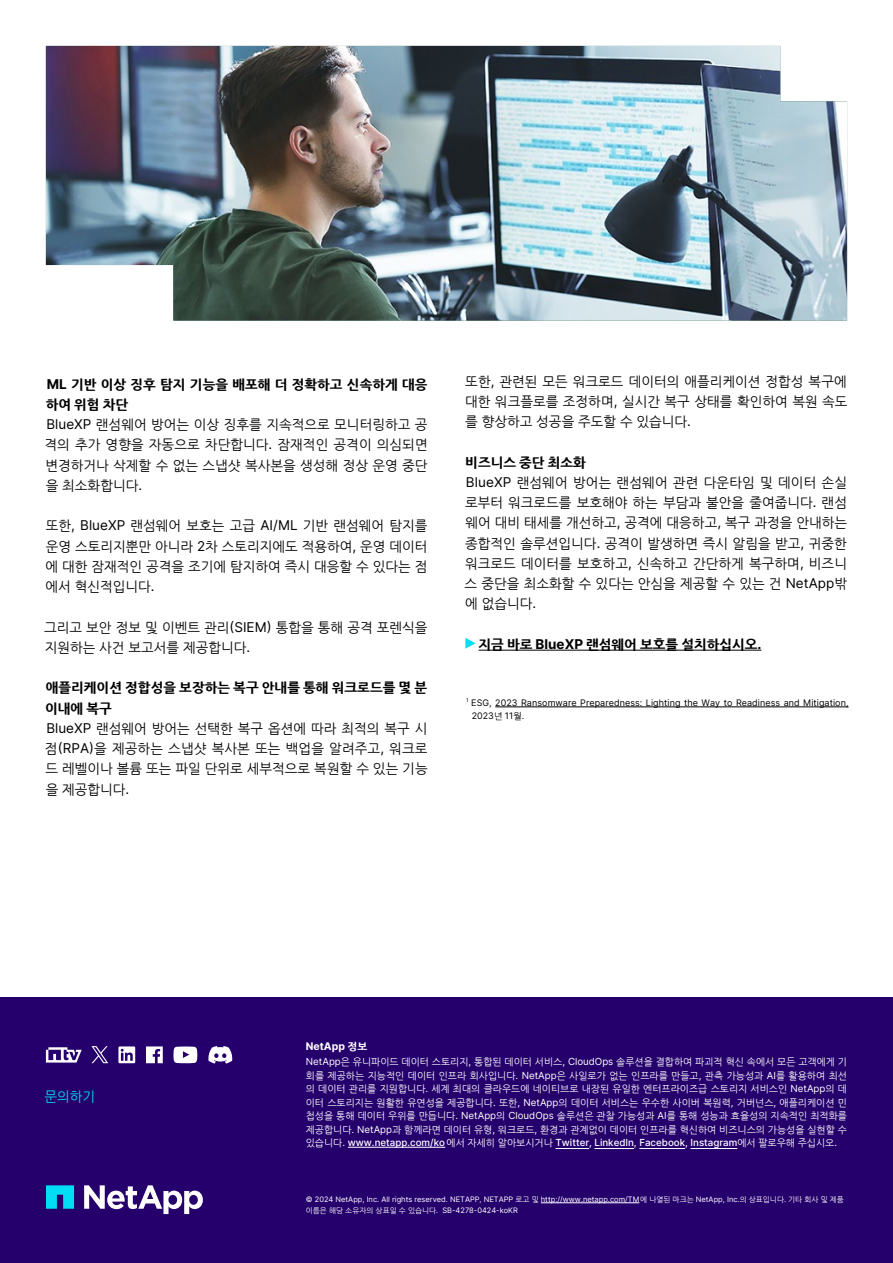
<style>
.page{position:relative;width:893px;height:1263px;background:#fff}
.page>*{position:absolute;margin:0;border:0;box-sizing:border-box;transform-origin:0 0}
.t1{font:13.5px/20.2px "Nanum Gothic";color:#000}
.t2{font:800 13.5px "Nanum Gothic";color:#000}
.t3{font:13.5px "Nanum Gothic";color:#00ddf4}
.t4{font:700 10.5px "Inter";color:#fff}
.t5{font:9.75px/13.5px "Nanum Gothic";color:#fff;text-align:justify}
.t6{font:500 9.75px "Inter";color:#fff}
.t7{font:9px/12.8px "Inter";letter-spacing:.005em;color:#000}
.t8{font:7.5px/10.5px "Inter";color:#fff}
.t9{font:5.25px "Inter";color:#000}
.s1{font-family:"Inter";font-weight:700}
.s2{font-weight:800}
.s3{font-family:"Inter"}
.s4{font-family:"Nanum Gothic"}
.s5{font-family:"Nanum Gothic";font-weight:800}
.s6{font-family:"Nanum Gothic";font-weight:400}
.s7{font-weight:400}
</style>
<div class="page">
<div style="left:0;top:997px;width:893px;height:266px;background:#25006d"></div>
<svg style="left:118px;top:1046px;width:17px;height:17px"></svg>
<svg style="left:146px;top:1046px;width:17px;height:17px"></svg>
<svg style="left:173px;top:1046px;width:24px;height:17px"></svg>
<hr style="left:479px;top:650px;width:282px;height:1px;background:#000">
<hr style="left:495px;top:707px;width:354px;height:1px;background:#000">
<hr style="left:348px;top:1147px;width:97px;height:1px;background:#fff">
<hr style="left:556px;top:1148px;width:33px;height:1px;background:#fff">
<hr style="left:594px;top:1148px;width:40px;height:1px;background:#fff">
<hr style="left:639px;top:1148px;width:46px;height:1px;background:#fff">
<hr style="left:690px;top:1148px;width:47px;height:1px;background:#fff">
<hr style="left:541px;top:1202px;width:98px;height:1px;background:#fff">
<svg style="left:46px;top:1047px;width:36px;height:15px"></svg>
<svg style="left:84px;top:1185px;width:119px;height:29px"></svg>
<svg style="left:46px;top:1185px;width:28px;height:24px"></svg>
<svg style="left:208px;top:1046px;width:25px;height:17px"></svg>
<svg style="left:91px;top:1046px;width:17px;height:17px"></svg>
<img style="left:46px;top:46px;width:801px;height:275px">
<svg style="left:465px;top:638px;width:11px;height:11px"></svg>
<p class="t1" style="left:44px;top:374px;width:385px"><span class="s1">ML</span> <span class="s2">기반 이상 징후 탐지 기능을 배포해 더 정확하고 신속하게 대응 하여 위험 차단<br></span><span class="s3">BlueXP</span> 랜섬웨어 방어는 이상 징후를 지속적으로 모니터링하고 공 격의 추가 영향을 자동으로 차단합니다<span class="s3">.</span> 잠재적인 공격이 의심되면 변경하거나 삭제할 수 없는 스냅샷 복사본을 생성해 정상 운영 중단 을 최소화합니다<span class="s3">.</span></p>
<p class="t1" style="left:46px;top:516px;width:383px;text-align:justify">또한<span class="s3">, BlueXP</span> 랜섬웨어 보호는 고급 <span class="s3">AI/ML</span> 기반 랜섬웨어 탐지를 운영 스토리지뿐만 아니라 <span class="s3">2</span>차 스토리지에도 적용하여<span class="s3">,</span> 운영 데이터 에 대한 잠재적인 공격을 조기에 탐지하여 즉시 대응할 수 있다는 점 에서 혁신적입니다<span class="s3">.</span></p>
<p class="t1" style="left:44px;top:617px;width:385px">그리고 보안 정보 및 이벤트 관리<span class="s3">(SIEM)</span> 통합을 통해 공격 포렌식을 지원하는 사건 보고서를 제공합니다<span class="s3">.</span></p>
<p class="t1" style="left:45px;top:678px;width:384px"><span class="s2">애플리케이션 정합성을 보장하는 복구 안내를 통해 워크로드를 몇 분 이내에 복구<br></span><span class="s3">BlueXP</span> 랜섬웨어 방어는 선택한 복구 옵션에 따라 최적의 복구 시 점<span class="s3">(RPA)</span>을 제공하는 스냅샷 복사본 또는 백업을 알려주고<span class="s3">,</span> 워크로 드 레벨이나 볼륨 또는 파일 단위로 세부적으로 복원할 수 있는 기능 을 제공합니다<span class="s3">.</span></p>
<p class="t1" style="left:465px;top:371px;width:384px;text-align:justify">또한<span class="s3">,</span> 관련된 모든 워크로드 데이터의 애플리케이션 정합성 복구에 대한 워크플로를 조정하며<span class="s3">,</span> 실시간 복구 상태를 확인하여 복원 속도 를 향상하고 성공을 주도할 수 있습니다<span class="s3">.</span></p>
<p class="t1" style="left:465px;top:452px;width:384px"><span class="s2">비즈니스 중단 최소화<br></span><span class="s3">BlueXP</span> 랜섬웨어 방어는 랜섬웨어 관련 다운타임 및 데이터 손실 로부터 워크로드를 보호해야 하는 부담과 불안을 줄여줍니다<span class="s3">.</span> 랜섬 웨어 대비 태세를 개선하고<span class="s3">,</span> 공격에 대응하고<span class="s3">,</span> 복구 과정을 안내하는 종합적인 솔루션입니다<span class="s3">.</span> 공격이 발생하면 즉시 알림을 받고<span class="s3">,</span> 귀중한 워크로드 데이터를 보호하고<span class="s3">,</span> 신속하고 간단하게 복구하며<span class="s3">,</span> 비즈니 스 중단을 최소화할 수 있다는 안심을 제공할 수 있는 건 <span class="s3">NetApp</span>밖 에 없습니다<span class="s3">.</span></p>
<p class="t2" style="left:479px;top:637px;width:284px">지금 바로 <span class="s1">BlueXP</span> 랜섬웨어 보호를 설치하십시오<span class="s1">.</span></p>
<p class="t9" style="left:466px;top:696px;width:4px">1</p>
<p class="t7" style="left:471px;top:696px;width:379px">ESG, 2023 Ransomware Preparedness: Lighting the Way to Readiness and Mitigation,<br>2023<span class="s4">년</span> 11<span class="s4">월</span>.</p>
<p class="t3" style="left:44px;top:1090px;width:52px">문의하기</p>
<p class="t4" style="left:306px;top:1038px;width:63px">NetApp <span class="s5">정보</span></p>
<p class="t5" style="left:306px;top:1055px;width:543px"><span class="s3">NetApp</span>은 유니파이드 데이터 스토리지<span class="s3">,</span> 통합된 데이터 서비스<span class="s3">, CloudOps</span> 솔루션을 결합하여 파괴적 혁신 속에서 모든 고객에게 기 회를 제공하는 지능적인 데이터 인프라 회사입니다<span class="s3">. NetApp</span>은 사일로가 없는 인프라를 만들고<span class="s3">,</span> 관측 가능성과 <span class="s3">AI</span>를 활용하여 최선 의 데이터 관리를 지원합니다<span class="s3">.</span> 세계 최대의 클라우드에 네이티브로 내장된 유일한 엔터프라이즈급 스토리지 서비스인 <span class="s3">NetApp</span>의 데 이터 스토리지는 원활한 유연성을 제공합니다<span class="s3">.</span> 또한<span class="s3">, NetApp</span>의 데이터 서비스는 우수한 사이버 복원력<span class="s3">,</span> 거버넌스<span class="s3">,</span> 애플리케이션 민 첩성을 통해 데이터 우위를 만듭니다<span class="s3">. NetApp</span>의 <span class="s3">CloudOps</span> 솔루션은 관찰 가능성과 <span class="s3">AI</span>를 통해 성능과 효율성의 지속적인 최적화를 제공합니다<span class="s3">. NetApp</span>과 함께라면 데이터 유형<span class="s3">,</span> 워크로드<span class="s3">,</span> 환경과 관계없이 데이터 인프라를 혁신하여 비즈니스의 가능성을 실현할 수</p>
<p class="t6" style="left:306px;top:1135px;width:533px"><span class="s6">있습니다</span><span class="s7">.</span> www.netapp.com/ko<span class="s6">에서 자세히 알아보시거나</span> Twitter, LinkedIn, Facebook, Instagram<span class="s6">에서 팔로우해 주십시오</span><span class="s7">.</span></p>
<p class="t8" style="left:306px;top:1194px;width:540px">© 2024 NetApp, Inc. All rights reserved. NETAPP, NETAPP <span class="s4">로고 및</span> http://www.netapp.com/TM<span class="s4">에 나열된 마크는</span> NetApp, Inc.<span class="s4">의 상표입니다</span>. <span class="s4">기타 회사 및 제품 이름은 해당 소유자의 상표일 수 있습니다</span>. SB-4278-0424-koKR</p>
</div>
